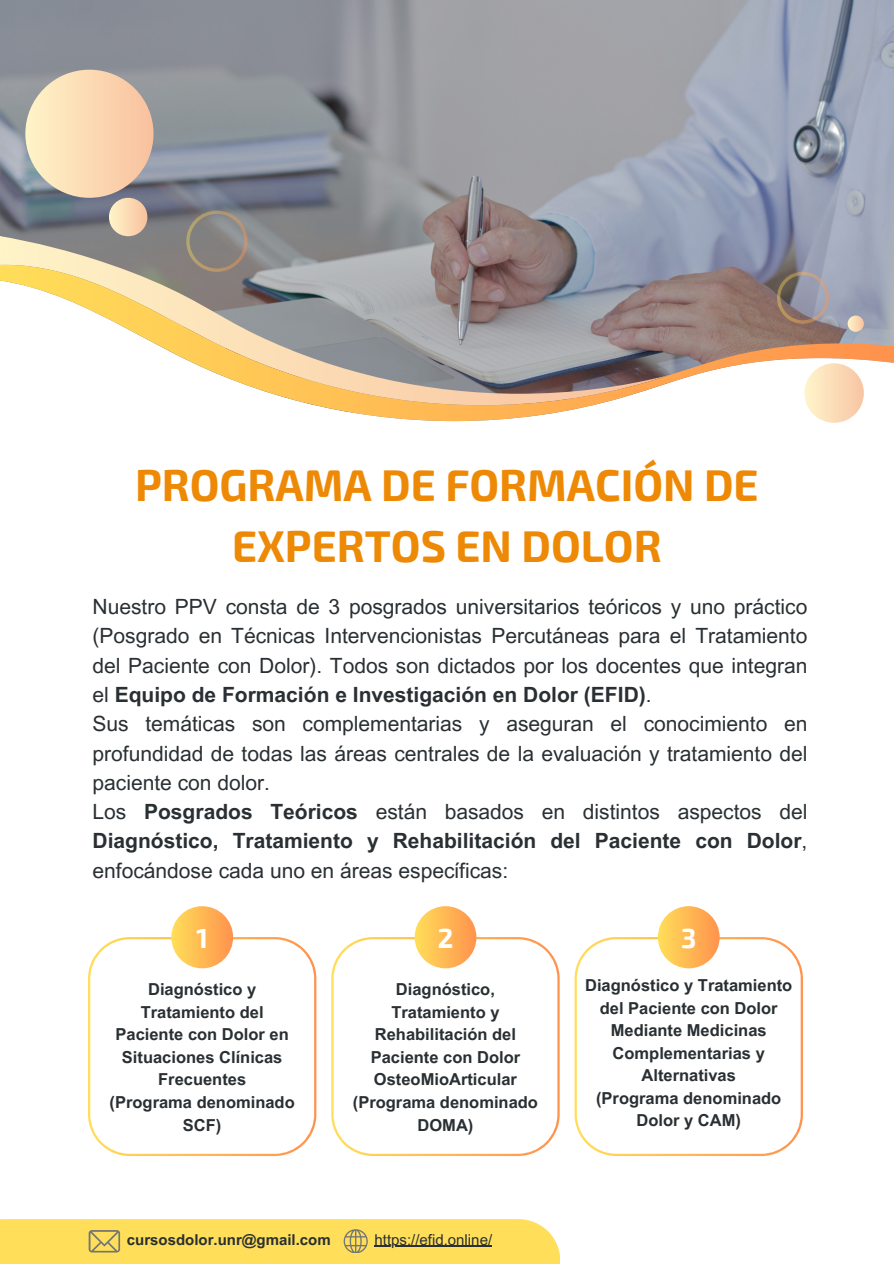
<style>
.page{position:relative;width:894px;height:1264px;background:#fff}
.page>*{position:absolute;margin:0;border:0;box-sizing:border-box;transform-origin:0 0}
.t1{font:700 43.5px/60.8px "Exo 2";color:#ee8905;text-align:center}
.t2{font:700 27px "Exo 2";color:#fff}
.t3{font:21px/29.2px "Arial MT Pro";color:#292f32}
.t4{font:700 16.5px/22.5px "Arial MT Pro";color:#292f32;text-align:center}
.t5{font:700 15px "Arial MT Pro";color:#292f32}
.t6{font:15px "Arial MT Pro";color:#292f32}
.s1{font-weight:700}
</style>
<div class="page">
<svg style="left:88px;top:937px;width:228px;height:218px"></svg>
<svg style="left:331px;top:937px;width:228px;height:218px"></svg>
<svg style="left:574px;top:937px;width:228px;height:218px"></svg>
<div style="left:171px;top:906px;width:62px;height:62px;background:linear-gradient(to right,#ffdf5c,#ff954e);border-radius:50%"></div>
<div style="left:414px;top:906px;width:62px;height:62px;background:linear-gradient(to right,#ffe160,#ff944b);border-radius:50%"></div>
<div style="left:657px;top:906px;width:62px;height:62px;background:linear-gradient(to right,#ffe263,#ff944a);border-radius:50%"></div>
<img style="left:0;top:0;width:893px;height:265px">
<svg style="left:0;top:236px;width:671px;height:29px;background:#999494"></svg>
<svg style="left:0;top:265px;width:893px;height:156px"></svg>
<div style="left:0;top:1219px;width:560px;height:44px;background:#ffde59"></div>
<svg style="left:89px;top:1230px;width:31px;height:22px"></svg>
<svg style="left:343px;top:1229px;width:24px;height:23px"></svg>
<div style="left:25px;top:70px;width:128px;height:128px;background:linear-gradient(to right,#fdf2c8,#f9c29e);border-radius:50%"></div>
<div style="left:804px;top:363px;width:59px;height:60px;background:linear-gradient(to right,#fff6cf,#f8c5a3);border-radius:50%"></div>
<svg style="left:776px;top:272px;width:52px;height:51px;background:#918788"></svg>
<div style="left:109px;top:198px;width:38px;height:38px;background:linear-gradient(to right,#fff4c9,#f9c3a0);border-radius:50%"></div>
<svg style="left:847px;top:315px;width:16px;height:17px"></svg>
<svg style="left:186px;top:210px;width:61px;height:62px;background:#8c857f"></svg>
<hr style="left:374px;top:1245px;width:118px;height:1px;background:#292f32">
<p class="t1" style="left:135px;top:453px;width:625px">PROGRAMA DE FORMACIÓN DE<br>EXPERTOS EN DOLOR</p>
<p class="t3" style="left:92px;top:595px;width:716px">Nuestro PPV consta de 3 posgrados universitarios teóricos y uno práctico (Posgrado en Técnicas Intervencionistas Percutáneas para el Tratamiento del Paciente con Dolor). Todos son dictados por los docentes que integran el <span class="s1">Equipo de Formación e Investigación en Dolor (EFID)</span>.<br>Sus temáticas son complementarias y aseguran el conocimiento en profundidad de todas las áreas centrales de la evaluación y tratamiento del paciente con dolor.<br>Los <span class="s1">Posgrados Teóricos</span> están basados en distintos aspectos del <span class="s1">Diagnóstico, Tratamiento y Rehabilitación del Paciente con Dolor</span>, enfocándose cada uno en áreas específicas:</p>
<h1 class="t2" style="left:196px;top:920px;width:13px">1</h1>
<h2 class="t2" style="left:437px;top:920px;width:17px">2</h2>
<p class="t2" style="left:681px;top:920px;width:17px">3</p>
<h3 class="t4" style="left:109px;top:980px;width:187px">Diagnóstico y<br>Tratamiento del<br>Paciente con Dolor en<br>Situaciones Clínicas<br>Frecuentes<br>(Programa denominado<br>SCF)</h3>
<h3 class="t4" style="left:353px;top:980px;width:187px">Diagnóstico,<br>Tratamiento y<br>Rehabilitación del<br>Paciente con Dolor<br>OsteoMioArticular (Programa denominado<br>DOMA)</h3>
<h3 class="t4" style="left:585px;top:976px;width:209px">Diagnóstico y Tratamiento del Paciente con Dolor<br>Mediante Medicinas<br>Complementarias y<br>Alternativas<br>(Programa denominado<br>Dolor y CAM)</h3>
<p class="t5" style="left:127px;top:1233px;width:205px">cursosdolor.unr@gmail.com</p>
<p class="t6" style="left:374px;top:1233px;width:119px">https://efid.online/</p>
</div>
